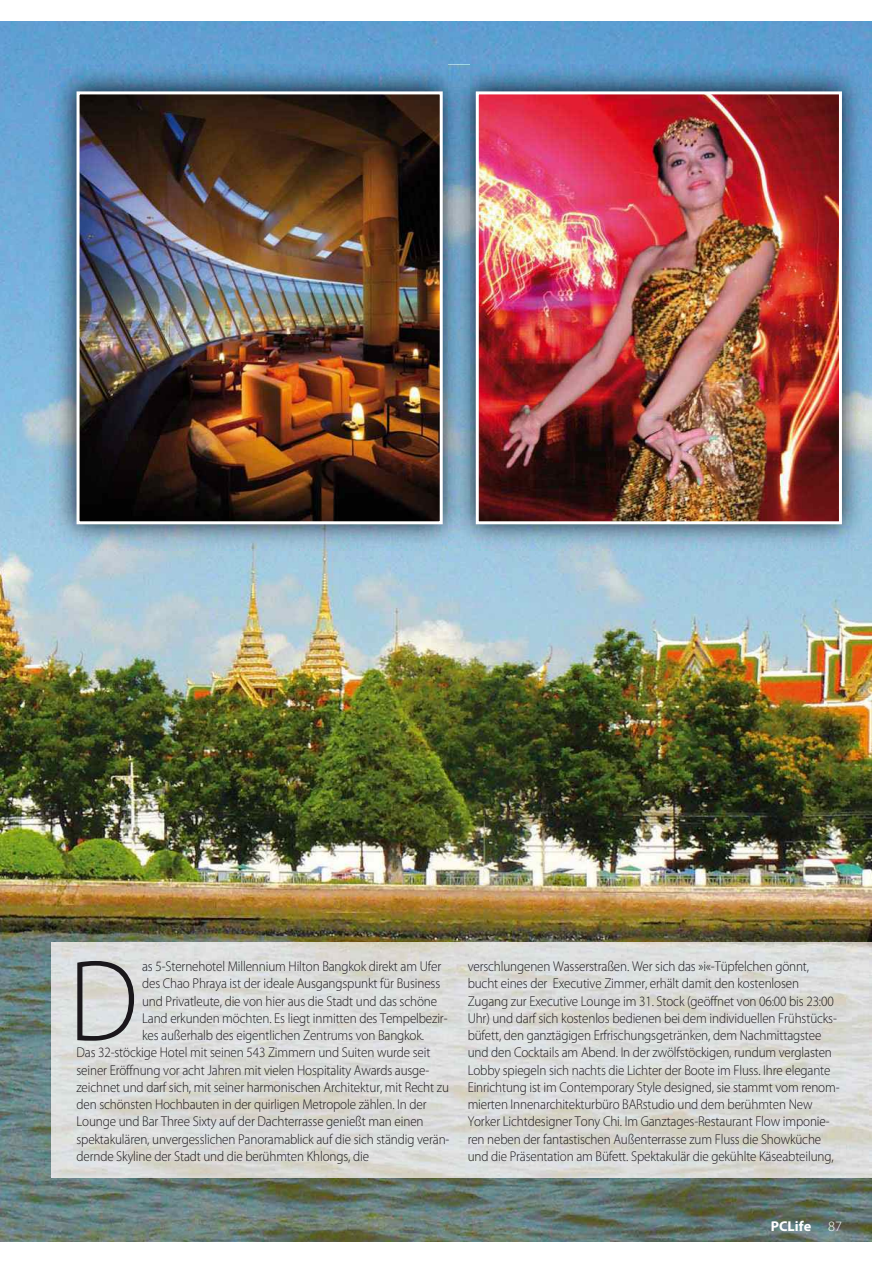
<style>
.page{position:relative;width:893px;height:1263px;background:#fff}
.page>*{position:absolute;margin:0;border:0;box-sizing:border-box;transform-origin:0 0}
.t1{font:300 116.55px "Myriad Pro";color:#1a171b;scale:.92 1}
.t2{font:300 14.25px/17.2px "Myriad Pro";letter-spacing:-.01em;color:#1a171b;scale:.92 1}
.t3{font:700 14.25px "Myriad Pro";color:#fff}
.s1{font-weight:300}
</style>
<div class="page">
<img style="left:0;top:21px;width:872px;height:1221px">
<img style="left:51px;top:942px;width:821px;height:236px">
<img style="left:50px;top:65px;width:819px;height:486px">
<img style="left:81px;top:95px;width:358px;height:425px">
<div style="left:77px;top:91px;width:366px;height:433px;border:3px solid #fff"></div>
<img style="left:480px;top:95px;width:358px;height:425px">
<div style="left:476px;top:91px;width:366px;height:433px;border:3px solid #fff"></div>
<h1 class="t1" style="left:69px;top:937px;width:77px">D</h1>
<p class="t2" style="left:142px;top:958px;width:327px">as 5-Sternehotel Millennium Hilton Bangkok direkt am Ufer</p>
<p class="t2" style="left:142px;top:975px;width:325px">des Chao Phraya ist der ideale Ausgangspunkt für Business</p>
<p class="t2" style="left:142px;top:992px;width:322px">und Privatleute, die von hier aus die Stadt und das schöne</p>
<p class="t2" style="left:142px;top:1010px;width:334px">Land erkunden möchten. Es liegt inmitten des Tempelbezir-</p>
<p class="t2" style="left:142px;top:1027px;width:308px">kes außerhalb des eigentlichen Zentrums von Bangkok.</p>
<p class="t2" style="left:77px;top:1044px;width:386px">Das 32-stöckige Hotel mit seinen 543 Zimmern und Suiten wurde seit</p>
<p class="t2" style="left:77px;top:1061px;width:385px">seiner Eröffnung vor acht Jahren mit vielen Hospitality Awards ausge-</p>
<p class="t2" style="left:76px;top:1079px;width:406px">zeichnet und darf sich, mit seiner harmonischen Architektur, mit Recht zu</p>
<p class="t2" style="left:76px;top:1096px;width:382px">den schönsten Hochbauten in der quirligen Metropole zählen. In der</p>
<p class="t2" style="left:76px;top:1113px;width:379px">Lounge und Bar Three Sixty auf der Dachterrasse genießt man einen</p>
<p class="t2" style="left:76px;top:1130px;width:407px">spektakulären, unvergesslichen Panoramablick auf die sich ständig verän-</p>
<p class="t2" style="left:76px;top:1148px;width:319px">dernde Skyline der Stadt und die berühmten Khlongs, die</p>
<p class="t2" style="left:468px;top:958px;width:406px">verschlungenen Wasserstraßen. Wer sich das »i«-Tüpfelchen gönnt, bucht eines der Executive Zimmer, erhält damit den kostenlosen Zugang zur Executive Lounge im 31. Stock (geöffnet von 06:00 bis 23:00<br>Uhr) und darf sich kostenlos bedienen bei dem individuellen Frühstücks&shy;büfett, den ganztägigen Erfrischungsgetränken, dem Nachmittagstee und den Cocktails am Abend. In der zwölfstöckigen, rundum verglasten Lobby spiegeln sich nachts die Lichter der Boote im Fluss. Ihre elegante Einrichtung ist im Contemporary Style designed, sie stammt vom renom&shy;mierten Innenarchitekturbüro BARstudio und dem berühmten New Yorker Lichtdesigner Tony Chi. Im Ganztages-Restaurant Flow imponie&shy;ren neben der fantastischen Außenterrasse zum Fluss die Showküche und die Präsentation am Büfett. Spektakulär die gekühlte Käseabteilung,</p>
<p class="t3" style="left:771px;top:1218px;width:73px">PCLife <span class="s1">87</span></p>
</div>
